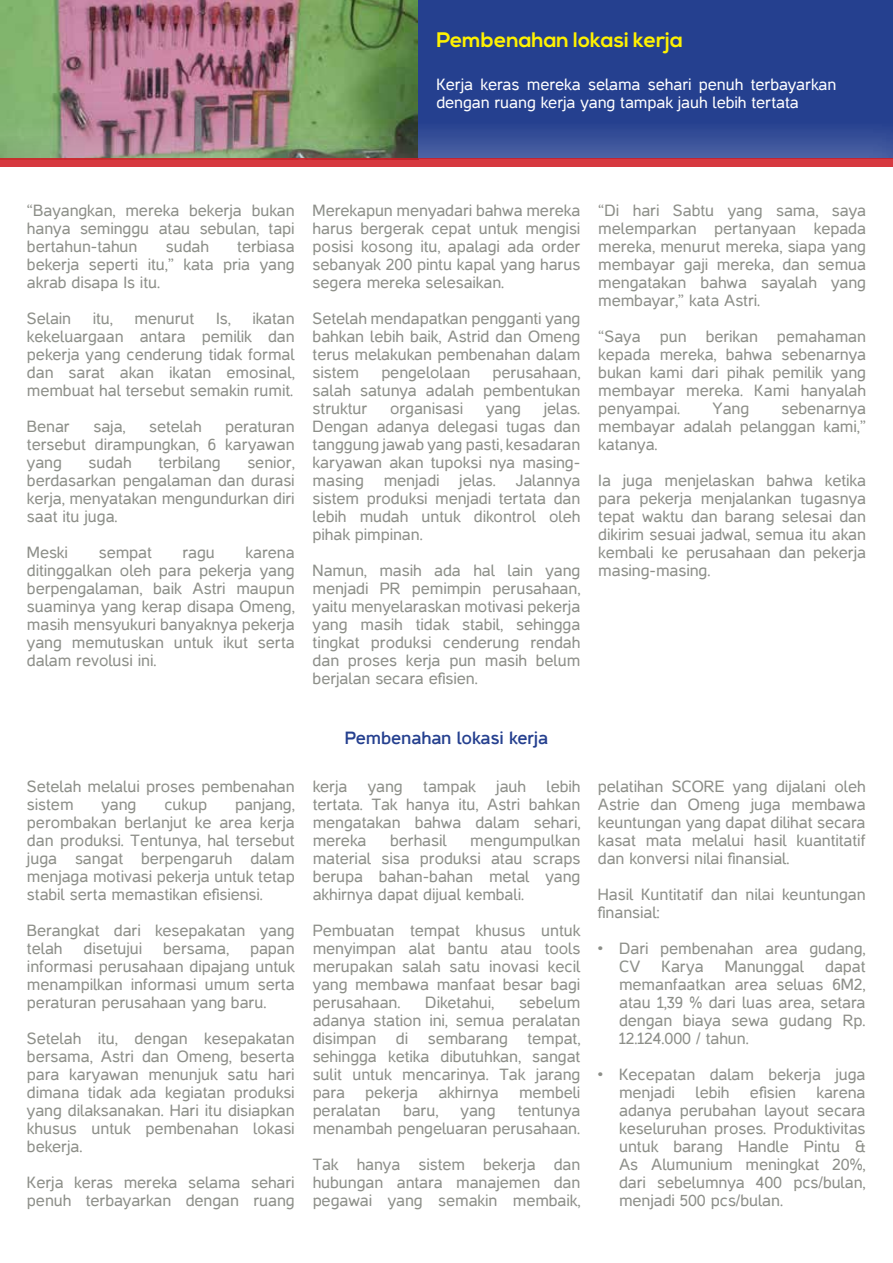
<style>
.page{position:relative;width:893px;height:1263px;background:#fff}
.page>*{position:absolute;margin:0;border:0;box-sizing:border-box;transform-origin:0 0}
.t1{font:700 21px "Nexa";color:#fff200}
.t2{font:700 18px "Casper";color:#25408f}
.t3{font:16.5px/18px "Casper";color:#8d8f89;text-align:justify}
.t4{font:16.5px/18px "Casper";color:#fff}
</style>
<div class="page">
<img style="left:0;top:0;width:418px;height:119px">
<div style="left:418px;top:0;width:475px;height:158px;background:#25408f"></div>
<svg style="left:0;top:119px;width:893px;height:39px"></svg>
<svg style="left:0;top:158px;width:893px;height:9px;background:#d3363c"></svg>
<p class="t1" style="left:436px;top:27px;width:248px">Pembenahan lokasi kerja</p>
<p class="t4" style="left:436px;top:75px;width:401px">Kerja keras mereka selama sehari penuh terbayarkan dengan ruang kerja yang tampak jauh lebih tertata</p>
<p class="t3" style="left:27px;top:201px;width:269px">“Bayangkan, mereka bekerja bukan hanya seminggu atau sebulan, tapi bertahun-tahun</p>
<p class="t3" style="left:27px;top:237px;width:269px;text-indent:210px">terbiasa bekerja seperti itu,” kata pria yang akrab disapa Is itu.</p>
<p class="t3" style="left:27px;top:309px;width:46px">Selain</p>
<p class="t3" style="left:93px;top:309px;width:22px">itu,</p>
<p class="t3" style="left:135px;top:309px;width:61px">menurut</p>
<p class="t3" style="left:216px;top:309px;width:16px">Is,</p>
<p class="t3" style="left:166px;top:237px;width:45px">sudah</p>
<p class="t3" style="left:27px;top:309px;width:269px;text-indent:225px">ikatan kekeluargaan antara pemilik dan pekerja yang cenderung tidak formal dan sarat akan ikatan emosinal, membuat hal tersebut semakin rumit.</p>
<p class="t3" style="left:27px;top:417px;width:44px">Benar</p>
<p class="t3" style="left:93px;top:417px;width:34px">saja,</p>
<p class="t3" style="left:149px;top:417px;width:54px">setelah</p>
<p class="t3" style="left:27px;top:417px;width:269px;text-indent:198px">peraturan tersebut dirampungkan, 6 karyawan yang</p>
<p class="t3" style="left:27px;top:453px;width:269px;text-indent:220px">senior, berdasarkan pengalaman dan durasi kerja, menyatakan mengundurkan diri saat itu juga.</p>
<p class="t3" style="left:27px;top:543px;width:42px">Meski</p>
<p class="t3" style="left:99px;top:543px;width:55px">sempat</p>
<p class="t3" style="left:183px;top:543px;width:34px">ragu</p>
<p class="t3" style="left:89px;top:453px;width:45px">sudah</p>
<p class="t3" style="left:158px;top:453px;width:64px">terbilang</p>
<p class="t3" style="left:27px;top:543px;width:269px;text-indent:219px">karena ditinggalkan oleh para pekerja yang berpengalaman, baik Astri maupun suaminya yang kerap disapa Omeng, masih mensyukuri banyaknya pekerja yang memutuskan untuk ikut serta dalam revolusi ini.</p>
<p class="t3" style="left:27px;top:777px;width:269px">Setelah melalui proses pembenahan sistem</p>
<p class="t3" style="left:27px;top:795px;width:269px;text-indent:208px">panjang, perombakan berlanjut ke area kerja dan produksi. Tentunya, hal tersebut juga sangat berpengaruh dalam menjaga motivasi pekerja untuk tetap stabil serta memastikan efisiensi.</p>
<p class="t3" style="left:27px;top:921px;width:269px">Berangkat dari kesepakatan yang telah</p>
<p class="t3" style="left:101px;top:795px;width:36px">yang</p>
<p class="t3" style="left:164px;top:795px;width:44px">cukup</p>
<p class="t3" style="left:84px;top:939px;width:60px">disetujui</p>
<p class="t3" style="left:163px;top:939px;width:67px">bersama,</p>
<p class="t3" style="left:27px;top:939px;width:269px;text-indent:223px">papan informasi perusahaan dipajang untuk menampilkan informasi umum serta peraturan perusahaan yang baru.</p>
<p class="t3" style="left:27px;top:1029px;width:269px">Setelah itu, dengan kesepakatan bersama, Astri dan Omeng, beserta para karyawan menunjuk satu hari dimana tidak ada kegiatan produksi yang dilaksanakan. Hari itu disiapkan khusus untuk pembenahan lokasi bekerja.</p>
<p class="t3" style="left:27px;top:1173px;width:269px">Kerja keras mereka selama sehari penuh terbayarkan dengan ruang</p>
<p class="t3" style="left:313px;top:201px;width:269px">Merekapun menyadari bahwa mereka harus bergerak cepat untuk mengisi posisi kosong itu, apalagi ada order sebanyak 200 pintu kapal yang harus segera mereka selesaikan.</p>
<p class="t3" style="left:313px;top:309px;width:269px">Setelah mendapatkan pengganti yang bahkan lebih baik, Astrid dan Omeng terus melakukan pembenahan dalam sistem</p>
<p class="t3" style="left:313px;top:363px;width:269px;text-indent:180px">perusahaan, salah satunya adalah pembentukan struktur</p>
<p class="t3" style="left:381px;top:363px;width:91px">pengelolaan</p>
<p class="t3" style="left:313px;top:399px;width:269px;text-indent:231px">jelas.<br>Dengan adanya delegasi tugas dan tanggung jawab yang pasti, kesadaran karyawan akan tupoksi nya masing&shy;masing menjadi jelas. Jalannya sistem produksi menjadi tertata dan lebih mudah untuk dikontrol oleh pihak pimpinan.</p>
<p class="t3" style="left:313px;top:561px;width:269px">Namun, masih ada hal lain yang menjadi PR pemimpin perusahaan, yaitu menyelaraskan motivasi pekerja yang masih tidak stabil, sehingga tingkat produksi cenderung rendah dan proses kerja pun masih belum berjalan secara efisien.</p>
<p class="t3" style="left:390px;top:399px;width:75px">organisasi</p>
<p class="t3" style="left:486px;top:399px;width:36px">yang</p>
<p class="t2" style="left:345px;top:728px;width:205px">Pembenahan lokasi kerja</p>
<p class="t3" style="left:313px;top:777px;width:269px">kerja yang tampak jauh lebih tertata. Tak hanya itu, Astri bahkan mengatakan bahwa dalam sehari, mereka</p>
<p class="t3" style="left:313px;top:831px;width:269px;text-indent:158px">mengumpulkan material sisa produksi atau scraps berupa bahan-bahan metal yang akhirnya dapat dijual kembali.</p>
<p class="t3" style="left:313px;top:921px;width:269px">Pembuatan tempat khusus untuk menyimpan alat bantu atau tools merupakan salah satu inovasi kecil yang membawa manfaat besar bagi perusahaan.</p>
<p class="t3" style="left:390px;top:831px;width:58px">berhasil</p>
<p class="t3" style="left:313px;top:993px;width:269px;text-indent:206px">sebelum adanya station ini, semua peralatan disimpan di sembarang tempat, sehingga ketika dibutuhkan, sangat sulit untuk mencarinya. Tak jarang para pekerja akhirnya membeli peralatan</p>
<p class="t3" style="left:425px;top:993px;width:70px">Diketahui,</p>
<p class="t3" style="left:403px;top:1101px;width:37px">baru,</p>
<p class="t3" style="left:461px;top:1101px;width:36px">yang</p>
<p class="t3" style="left:313px;top:1101px;width:269px;text-align:right">tentunya<br>menambah pengeluaran perusahaan.</p>
<p class="t3" style="left:313px;top:1155px;width:269px">Tak hanya sistem bekerja dan hubungan antara manajemen dan pegawai yang semakin membaik,</p>
<p class="t3" style="left:598px;top:201px;width:269px">“Di hari Sabtu yang sama, saya melemparkan pertanyaan kepada mereka, menurut mereka, siapa yang membayar gaji mereka, dan semua mengatakan bahwa sayalah yang membayar,” kata Astri.</p>
<p class="t3" style="left:598px;top:327px;width:269px">“Saya pun berikan pemahaman kepada mereka, bahwa sebenarnya bukan kami dari pihak pemilik yang membayar mereka. Kami hanyalah penyampai.</p>
<p class="t3" style="left:598px;top:399px;width:269px;text-indent:183px">sebenarnya membayar adalah pelanggan kami,” katanya.</p>
<p class="t3" style="left:598px;top:471px;width:269px">Ia juga menjelaskan bahwa ketika para pekerja menjalankan tugasnya tepat waktu dan barang selesai dan dikirim sesuai jadwal, semua itu akan kembali ke perusahaan dan pekerja masing-masing.</p>
<p class="t3" style="left:713px;top:399px;width:38px">Yang</p>
<p class="t3" style="left:598px;top:777px;width:269px">pelatihan SCORE yang dijalani oleh Astrie dan Omeng juga membawa keuntungan yang dapat dilihat secara kasat mata melalui hasil kuantitatif dan konversi nilai finansial.</p>
<p class="t3" style="left:598px;top:885px;width:269px">Hasil Kuntitatif dan nilai keuntungan finansial:</p>
<p class="t3" style="left:619px;top:939px;width:248px;text-indent:-21px">• Dari pembenahan area gudang,<br>CV</p>
<p class="t3" style="left:619px;top:957px;width:248px;text-indent:206px">dapat memanfaatkan area seluas 6M2, atau 1,39 % dari luas area, setara dengan biaya sewa gudang Rp.<br>12.124.000 / tahun.</p>
<p class="t3" style="left:619px;top:1065px;width:248px;text-indent:-21px">• Kecepatan dalam bekerja juga menjadi lebih efisien karena adanya perubahan layout secara keseluruhan proses. Produktivitas untuk barang Handle Pintu &amp; As Alumunium meningkat 20%, dari sebelumnya 400 pcs/bulan, menjadi 500 pcs/bulan.</p>
<p class="t3" style="left:661px;top:957px;width:44px">Karya</p>
<p class="t3" style="left:725px;top:957px;width:81px">Manunggal</p>
</div>
